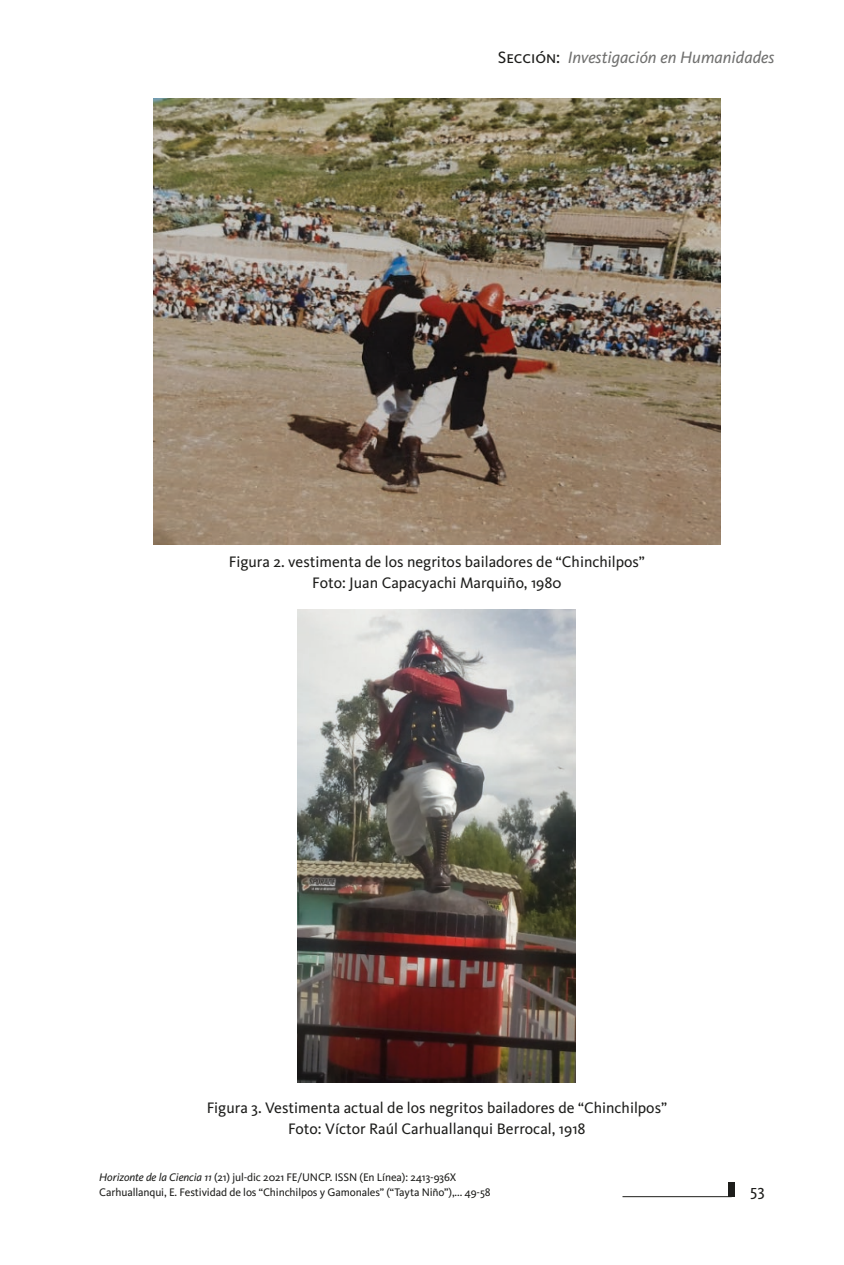
<style>
.page{position:relative;width:844px;height:1265px;background:#fff}
.page>*{position:absolute;margin:0;border:0;box-sizing:border-box;transform-origin:0 0}
.t1{font:italic 16.97px "Kievit";color:#70706f}
.t2{font:16.62px "Kievit";color:#1d1d1b}
.t3{font:15.75px/21px "Kievit";color:#1d1d1b;text-align:center}
.t4{font:11.38px/14.9px "Kievit";letter-spacing:-.01em;color:#1d1d1b}
.s1{font-family:"Kievit Book SC";font-style:normal;color:#1d1d1b}
.s2{font-style:italic}
</style>
<div class="page">
<hr style="left:622px;top:1196px;width:109px;height:1px;background:#1d1d1b">
<div style="left:728px;top:1182px;width:6px;height:15px;background:#1d1d1b"></div>
<img style="left:153px;top:98px;width:567px;height:447px">
<img style="left:298px;top:609px;width:278px;height:473px">
<p class="t1" style="left:497px;top:47px;width:278px"><span class="s1">Sección:</span> Investigación en Humanidades</p>
<p class="t3" style="left:229px;top:551px;width:417px">Figura 2. vestimenta de los negritos bailadores de “Chinchilpos”<br>Foto: Juan Capacyachi Marquiño, 1980</p>
<p class="t3" style="left:207px;top:1097px;width:462px">Figura 3. Vestimenta actual de los negritos bailadores de “Chinchilpos”<br>Foto: Víctor Raúl Carhuallanqui Berrocal, 1918</p>
<p class="t4" style="left:99px;top:1170px;width:393px"><span class="s2">Horizonte de la Ciencia 11</span> (21) jul-dic 2021 FE/UNCP. ISSN (En Línea): 2413-936X<br>Carhuallanqui, E. Festividad de los “Chinchilpos y Gamonales” (“Tayta Niño”),... 49-58</p>
<p class="t2" style="left:750px;top:1181px;width:16px">53</p>
</div>
